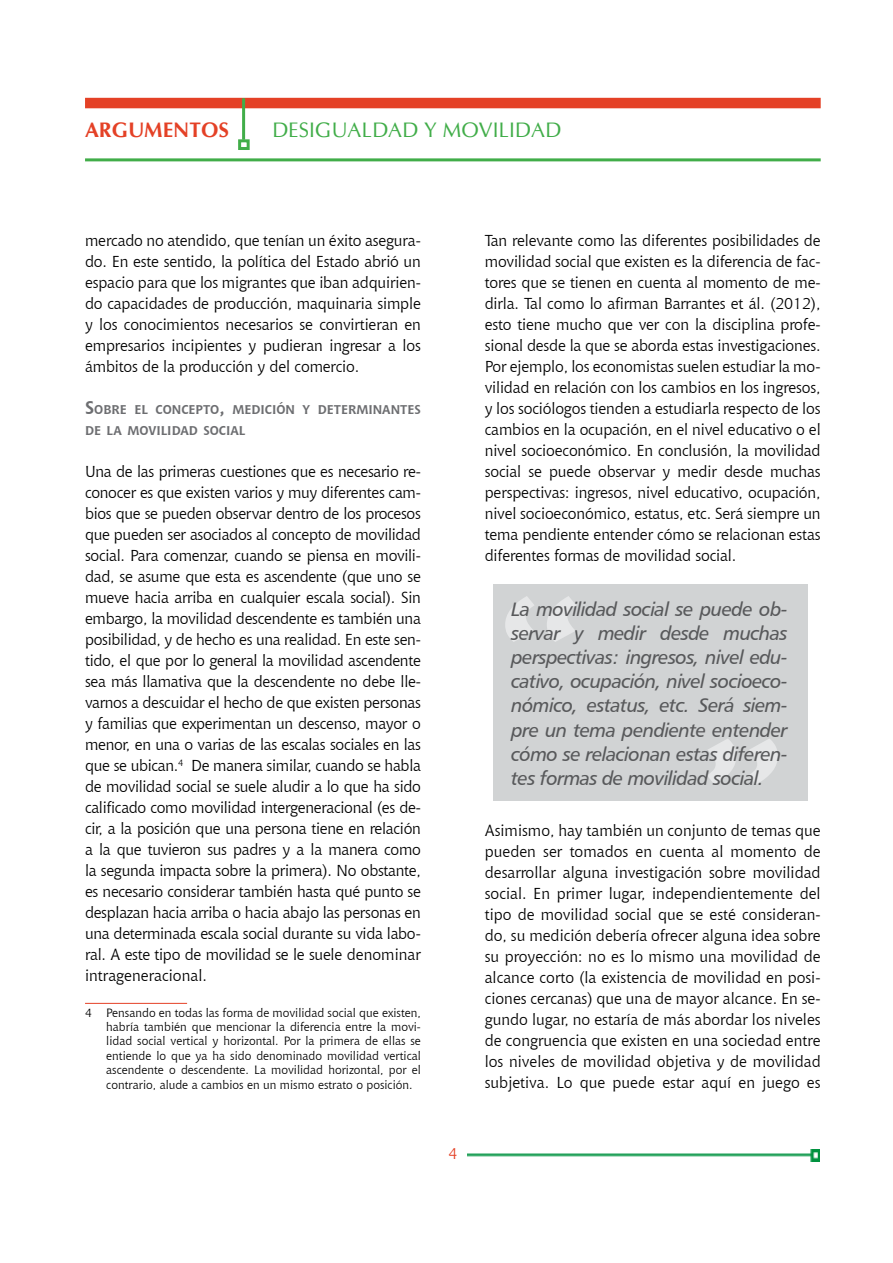
<style>
.page{position:relative;width:893px;height:1263px;background:#fff}
.page>*{position:absolute;margin:0;border:0;box-sizing:border-box;transform-origin:0 0}
.t1{font:229.95px "Chianti BT";color:#e6e7e8}
.t2{font:21px "CG Omega";color:#41ad49}
.t3{font:700 21px "CG Omega";color:#e44126}
.t4{font:19.5px/24px "Humanist 777 BT Italic B";letter-spacing:-.03em;color:#58595b;text-align:justify}
.t5{font:15.75px/21px "Chianti BT";letter-spacing:-.01em;color:#000;text-align:justify}
.t6{font:15.75px "Chianti BT";color:#e44126}
.t7{font:700 12.6px/21px "Chianti BT";color:#6d6e71}
.t8{font:12px/14.4px "Chianti BT";color:#000;text-align:justify}
.s1{font-size:18px}
</style>
<div class="page">
<img style="left:467px;top:1150px;width:353px;height:12px">
<div style="left:85px;top:98px;width:736px;height:10px;background:#e44126"></div>
<hr style="left:242px;top:98px;width:3px;height:42px;background:#41ad49">
<div style="left:238px;top:139px;width:12px;height:11px;border:3px solid #41ad49"></div>
<hr style="left:85px;top:158px;width:736px;height:3px;background:#41ad49">
<hr style="left:85px;top:1003px;width:102px;height:1px;background:#e44126">
<div style="left:494px;top:585px;width:314px;height:216px;background:#d1d3d4"></div>
<svg style="left:505px;top:596px;width:71px;height:46px"></svg>
<svg style="left:707px;top:739px;width:71px;height:45px"></svg>
<h2 class="t3" style="left:85px;top:117px;width:146px">ARGUMENTOS</h2>
<h2 class="t2" style="left:272px;top:117px;width:291px">DESIGUALDAD Y MOVILIDAD</h2>
<p class="t5" style="left:85px;top:229px;width:337px">mercado no atendido, que tenían un éxito asegura&shy;do. En este sentido, la política del Estado abrió un espacio para que los migrantes que iban adquirien&shy;do capacidades de producción, maquinaria simple y los conocimientos necesarios se convirtieran en empresarios incipientes y pudieran ingresar a los ámbitos de la producción y del comercio.</p>
<p class="t7" style="left:85px;top:398px;width:337px"><span class="s1">S</span>OBRE EL CONCEPTO<span class="s1">,</span> MEDICIÓN Y DETERMINANTES<br>DE LA MOVILIDAD SOCIAL</p>
<p class="t5" style="left:85px;top:460px;width:337px">Una de las primeras cuestiones que es necesario re&shy;conocer es que existen varios y muy diferentes cam&shy;bios que se pueden observar dentro de los procesos que pueden ser asociados al concepto de movilidad social. Para comenzar, cuando se piensa en movili&shy;dad, se asume que esta es ascendente (que uno se mueve hacia arriba en cualquier escala social). Sin embargo, la movilidad descendente es también una posibilidad, y de hecho es una realidad. En este sen&shy;tido, el que por lo general la movilidad ascendente sea más llamativa que la descendente no debe lle&shy;varnos a descuidar el hecho de que existen personas y familias que experimentan un descenso, mayor o menor, en una o varias de las escalas sociales en las que se ubican.<sup>4</sup> De manera similar, cuando se habla de movilidad social se suele aludir a lo que ha sido calificado como movilidad intergeneracional (es de&shy;cir, a la posición que una persona tiene en relación a la que tuvieron sus padres y a la manera como la segunda impacta sobre la primera). No obstante, es necesario considerar también hasta qué punto se desplazan hacia arriba o hacia abajo las personas en una determinada escala social durante su vida labo&shy;ral. A este tipo de movilidad se le suele denominar intrageneracional.</p>
<p class="t8" style="left:106px;top:1005px;width:316px;text-indent:-21px">4 Pensando en todas las forma de movilidad social que existen, habría también que mencionar la diferencia entre la movi&shy;lidad social vertical y horizontal. Por la primera de ellas se entiende lo que ya ha sido denominado movilidad vertical ascendente o descendente. La movilidad horizontal, por el contrario, alude a cambios en un mismo estrato o posición.</p>
<p class="t6" style="left:448px;top:1142px;width:11px">4</p>
<p class="t5" style="left:485px;top:229px;width:337px">Tan relevante como las diferentes posibilidades de movilidad social que existen es la diferencia de fac&shy;tores que se tienen en cuenta al momento de me&shy;dirla. Tal como lo afirman Barrantes et ál. (2012), esto tiene mucho que ver con la disciplina profe&shy;sional desde la que se aborda estas investigaciones.<br>Por ejemplo, los economistas suelen estudiar la mo&shy;vilidad en relación con los cambios en los ingresos, y los sociólogos tienden a estudiarla respecto de los cambios en la ocupación, en el nivel educativo o el nivel socioeconómico. En conclusión, la movilidad social se puede observar y medir desde muchas perspectivas: ingresos, nivel educativo, ocupación, nivel socioeconómico, estatus, etc. Será siempre un tema pendiente entender cómo se relacionan estas diferentes formas de movilidad social.</p>
<h1 class="t1" style="left:485px;top:527px;width:111px">“</h1>
<p class="t4" style="left:511px;top:597px;width:278px">La movilidad social se puede ob&shy;servar y medir desde muchas perspectivas: ingresos, nivel edu&shy;cativo, ocupación, nivel socioeco&shy;nómico, estatus, etc. Será siem&shy;pre un tema pendiente entender cómo se relacionan estas diferen&shy;tes formas de movilidad social.</p>
<p class="t5" style="left:485px;top:819px;width:337px">Asimismo, hay también un conjunto de temas que pueden ser tomados en cuenta al momento de desarrollar alguna investigación sobre movilidad social. En primer lugar, independientemente del tipo de movilidad social que se esté consideran&shy;do, su medición debería ofrecer alguna idea sobre su proyección: no es lo mismo una movilidad de alcance corto (la existencia de movilidad en posi&shy;ciones cercanas) que una de mayor alcance. En se&shy;gundo lugar, no estaría de más abordar los niveles de congruencia que existen en una sociedad entre los niveles de movilidad objetiva y de movilidad subjetiva. Lo que puede estar aquí en juego es</p>
<h1 class="t1" style="left:688px;top:669px;width:111px">”</h1>
</div>
